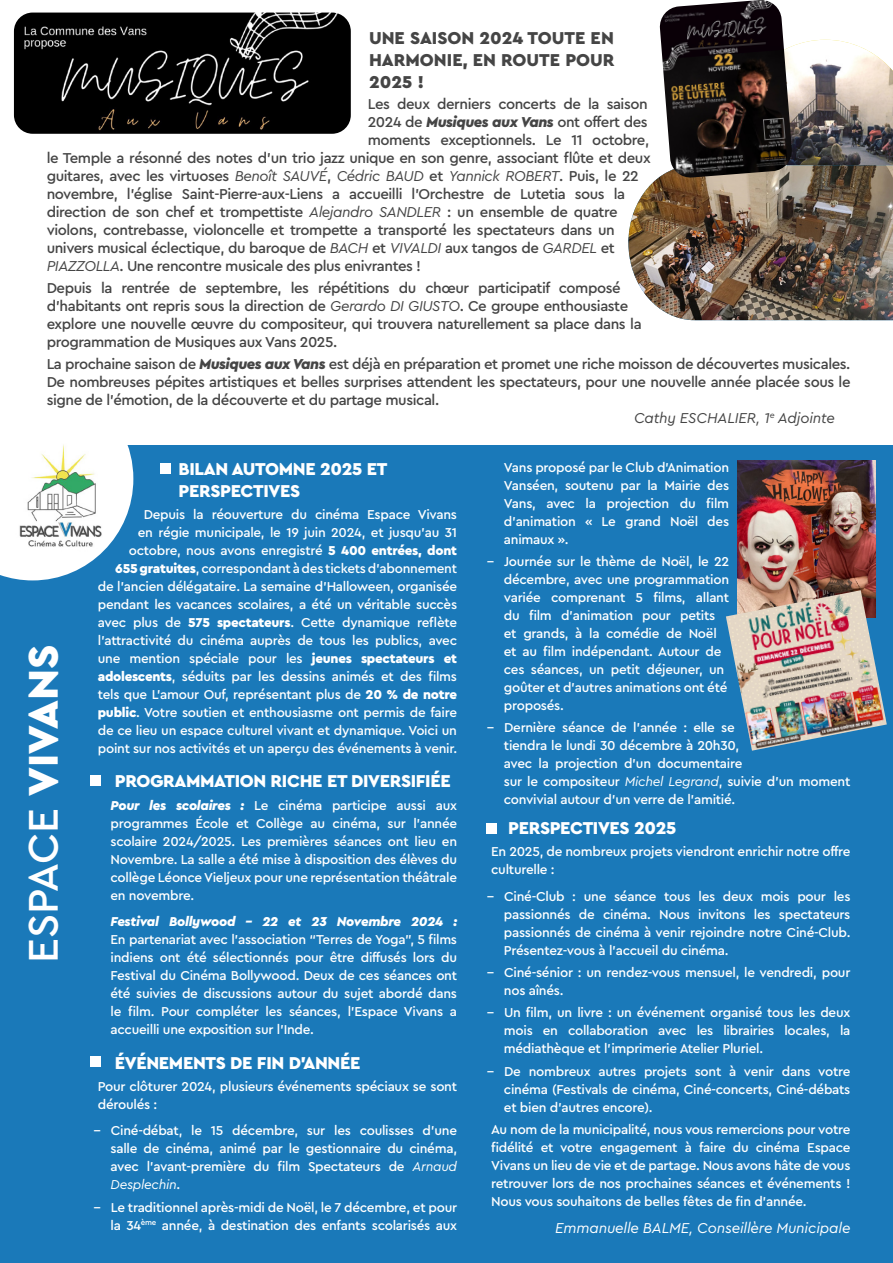
<style>
.page{position:relative;width:893px;height:1263px;background:#fff}
.page>*{position:absolute;margin:0;border:0;box-sizing:border-box;transform-origin:0 0}
.t1{font:500 43.5px "Cera Pro";color:#fff}
.t2{font:900 18px/21.6px "Cera Pro";letter-spacing:-.02em;color:#fff}
.t3{font:900 18px/21.6px "Cera Pro";color:#454545;text-align:justify}
.t4{font:500 15px/18px "Cera Pro";letter-spacing:-.03em;color:#454545}
.t5{font:italic 15px "Cera Pro";letter-spacing:-.01em;color:#fff}
.t6{font:italic 15px "Cera Pro";letter-spacing:-.01em;color:#454545}
.t7{font:500 13.5px/18px "Cera Pro";letter-spacing:-.02em;color:#fff;text-align:justify}
.t8{font:italic 900 13.5px "Cera Pro";letter-spacing:-.02em;color:#fff}
.s1{font-weight:900;font-style:italic}
.s2{font-weight:400;font-style:italic}
.s3{font-weight:900}
</style>
<div class="page">
<svg style="left:793px;top:40px;width:100px;height:125px"></svg>
<img style="left:628px;top:165px;width:265px;height:155px">
<img style="left:659px;top:0;width:134px;height:178px">
<div style="left:0;top:446px;width:893px;height:817px;background:#1a79b9"></div>
<svg style="left:0;top:445px;width:133px;height:135px"></svg>
<img style="left:0;top:444px;width:122px;height:122px">
<div style="left:160px;top:463px;width:11px;height:11px;background:#fff"></div>
<div style="left:486px;top:823px;width:11px;height:11px;background:#fff"></div>
<div style="left:90px;top:775px;width:11px;height:11px;background:#fff"></div>
<div style="left:90px;top:1056px;width:11px;height:11px;background:#fff"></div>
<img style="left:738px;top:461px;width:137px;height:129px">
<img style="left:726px;top:590px;width:161px;height:161px">
<img style="left:14px;top:13px;width:337px;height:121px">
<h2 class="t3" style="left:369px;top:27px;width:247px">UNE SAISON 2024 TOUTE EN HARMONIE, EN ROUTE POUR 2025 !</h2>
<p class="t4" style="left:368px;top:94px;width:281px">Les deux derniers concerts de la saison</p>
<p class="t4" style="left:368px;top:112px;width:281px">2024 de <span class="s1">Musiques aux Vans</span> ont offert des</p>
<p class="t4" style="left:368px;top:130px;width:283px">moments exceptionnels. Le 11 octobre,</p>
<p class="t4" style="left:47px;top:148px;width:605px">le Temple a résonné des notes d’un trio jazz unique en son genre, associant flûte et deux</p>
<p class="t4" style="left:47px;top:166px;width:593px">guitares, avec les virtuoses <span class="s2">Benoît SAUVÉ</span>, <span class="s2">Cédric BAUD</span> et <span class="s2">Yannick ROBERT</span>. Puis, le 22</p>
<p class="t4" style="left:47px;top:184px;width:580px">novembre, l’église Saint-Pierre-aux-Liens a accueilli l’Orchestre de Lutetia sous la</p>
<p class="t4" style="left:47px;top:202px;width:572px">direction de son chef et trompettiste <span class="s2">Alejandro SANDLER</span> : un ensemble de quatre</p>
<p class="t4" style="left:47px;top:220px;width:569px">violons, contrebasse, violoncelle et trompette a transporté les spectateurs dans un</p>
<p class="t4" style="left:47px;top:238px;width:569px">univers musical éclectique, du baroque de <span class="s2">BACH</span> et <span class="s2">VIVALDI</span> aux tangos de <span class="s2">GARDEL</span> et</p>
<p class="t4" style="left:47px;top:256px;width:376px"><span class="s2">PIAZZOLLA</span>. Une rencontre musicale des plus enivrantes !</p>
<p class="t4" style="left:47px;top:278px;width:596px">Depuis la rentrée de septembre, les répétitions du chœur participatif composé d’habitants ont repris sous la direction de <span class="s2">Gerardo DI GIUSTO</span>. Ce groupe enthousiaste explore une nouvelle œuvre du compositeur, qui trouvera naturellement sa place dans la programmation de Musiques aux Vans 2025.</p>
<p class="t4" style="left:47px;top:354px;width:805px">La prochaine saison de <span class="s1">Musiques aux Vans</span> est déjà en préparation et promet une riche moisson de découvertes musicales.</p>
<p class="t4" style="left:47px;top:372px;width:805px">De nombreuses pépites artistiques et belles surprises attendent les spectateurs, pour une nouvelle année placée sous le</p>
<p class="t4" style="left:47px;top:390px;width:394px">signe de l’émotion, de la découverte et du partage musical.</p>
<p class="t6" style="left:634px;top:408px;width:203px">Cathy ESCHALIER, 1<sup>e</sup> Adjointe</p>
<h2 class="t2" style="left:179px;top:458px;width:210px">BILAN AUTOMNE 2025 ET<br>PERSPECTIVES</h2>
<p class="t7" style="left:98px;top:505px;width:361px;text-align:right">Depuis la réouverture du cinéma Espace Vivans<br>en régie municipale, le 19 juin 2024, et jusqu’au 31 octobre, nous avons enregistré <span class="s3">5 400 entrées, dont<br>655 gratuites</span>, correspondant à des tickets d’abonnement de l’ancien délégataire. La semaine d’Halloween, organisée pendant les vacances scolaires, a été un véritable succès avec plus de <span class="s3">575 spectateurs</span>. Cette dynamique reflète l’attractivité du cinéma auprès de tous les publics, avec une mention spéciale pour les <span class="s3">jeunes spectateurs et adolescents</span>, séduits par les dessins animés et des films tels que L’amour Ouf, représentant plus de <span class="s3">20 % de notre public</span>. Votre soutien et enthousiasme ont permis de faire de ce lieu un espace culturel vivant et dynamique. Voici un point sur nos activités et un aperçu des événements à venir.</p>
<h2 class="t2" style="left:115px;top:770px;width:337px">PROGRAMMATION RICHE ET DIVERSIFIÉE</h2>
<p class="t7" style="left:111px;top:795px;width:348px"><span class="s1">Pour les scolaires :</span> Le cinéma participe aussi aux programmes École et Collège au cinéma, sur l’année scolaire 2024/2025. Les premières séances ont lieu en Novembre. La salle a été mise à disposition des élèves du collège Léonce Vieljeux pour une représentation théâtrale en novembre.</p>
<p class="t8" style="left:111px;top:913px;width:348px">Festival Bollywood – 22 et 23 Novembre 2024 :</p>
<p class="t7" style="left:111px;top:930px;width:348px">En partenariat avec l’association “Terres de Yoga”, 5 films indiens ont été sélectionnés pour être diffusés lors du Festival du Cinéma Bollywood. Deux de ces séances ont été suivies de discussions autour du sujet abordé dans le film. Pour compléter les séances, l’Espace Vivans a accueilli une exposition sur l’Inde.</p>
<h2 class="t2" style="left:115px;top:1051px;width:247px">ÉVÉNEMENTS DE FIN D’ANNÉE</h2>
<p class="t7" style="left:98px;top:1077px;width:361px">Pour clôturer 2024, plusieurs événements spéciaux se sont déroulés :</p>
<p class="t7" style="left:111px;top:1121px;width:348px;text-indent:-17px">− Ciné-débat, le 15 décembre, sur les coulisses d’une salle de cinéma, animé par le gestionnaire du cinéma, avec l’avant-première du film Spectateurs de <span class="s2">Arnaud Desplechin</span>.</p>
<p class="t7" style="left:94px;top:1197px;width:365px;text-align:right">− Le traditionnel après-midi de Noël, le 7 décembre, et pour la 34<sup>ème</sup> année, à destination des enfants scolarisés aux</p>
<p class="t7" style="left:504px;top:457px;width:227px">Vans proposé par le Club d’Animation Vanséen, soutenu par la Mairie des Vans, avec la projection du film d’animation « Le grand Noël des animaux ».</p>
<p class="t7" style="left:504px;top:552px;width:227px;text-align:left;text-indent:-17px">− Journée sur le thème de Noël, le 22 décembre, avec une programmation variée comprenant 5 films, allant du film d’animation pour petits et grands, à la comédie de Noël et au film indépendant. Autour de ces séances, un petit déjeuner, un goûter et d’autres animations ont été proposés.</p>
<p class="t7" style="left:504px;top:718px;width:348px;text-align:left;text-indent:-17px">− Dernière séance de l’année : elle se<br>tiendra le lundi 30 décembre à 20h30,<br>avec la projection d’un documentaire<br>sur le compositeur <span class="s2">Michel Legrand</span>, suivie d’un moment convivial autour d’un verre de l’amitié.</p>
<h2 class="t2" style="left:508px;top:817px;width:170px">PERSPECTIVES 2025</h2>
<p class="t7" style="left:491px;top:842px;width:361px">En 2025, de nombreux projets viendront enrichir notre offre culturelle :</p>
<p class="t7" style="left:504px;top:887px;width:348px;text-indent:-17px">− Ciné-Club : une séance tous les deux mois pour les passionnés de cinéma. Nous invitons les spectateurs passionnés de cinéma à venir rejoindre notre Ciné-Club.<br>Présentez-vous à l’accueil du cinéma.</p>
<p class="t7" style="left:504px;top:963px;width:348px;text-indent:-17px">− Ciné-sénior : un rendez-vous mensuel, le vendredi, pour nos aînés.</p>
<p class="t7" style="left:504px;top:1003px;width:348px;text-indent:-17px">− Un film, un livre : un événement organisé tous les deux mois en collaboration avec les librairies locales, la médiathèque et l’imprimerie Atelier Pluriel.</p>
<p class="t7" style="left:504px;top:1061px;width:348px;text-indent:-17px">− De nombreux autres projets sont à venir dans votre cinéma (Festivals de cinéma, Ciné-concerts, Ciné-débats et bien d’autres encore).</p>
<p class="t7" style="left:491px;top:1120px;width:361px">Au nom de la municipalité, nous vous remercions pour votre fidélité et votre engagement à faire du cinéma Espace Vivans un lieu de vie et de partage. Nous avons hâte de vous retrouver lors de nos prochaines séances et événements !<br>Nous vous souhaitons de belles fêtes de fin d’année.</p>
<p class="t5" style="left:555px;top:1217px;width:297px">Emmanuelle BALME, Conseillère Municipale</p>
<h1 class="t1" style="left:14px;top:963px;width:320px;rotate:-90deg">ESPACE <span class="s3">VIVANS</span></h1>
</div>
